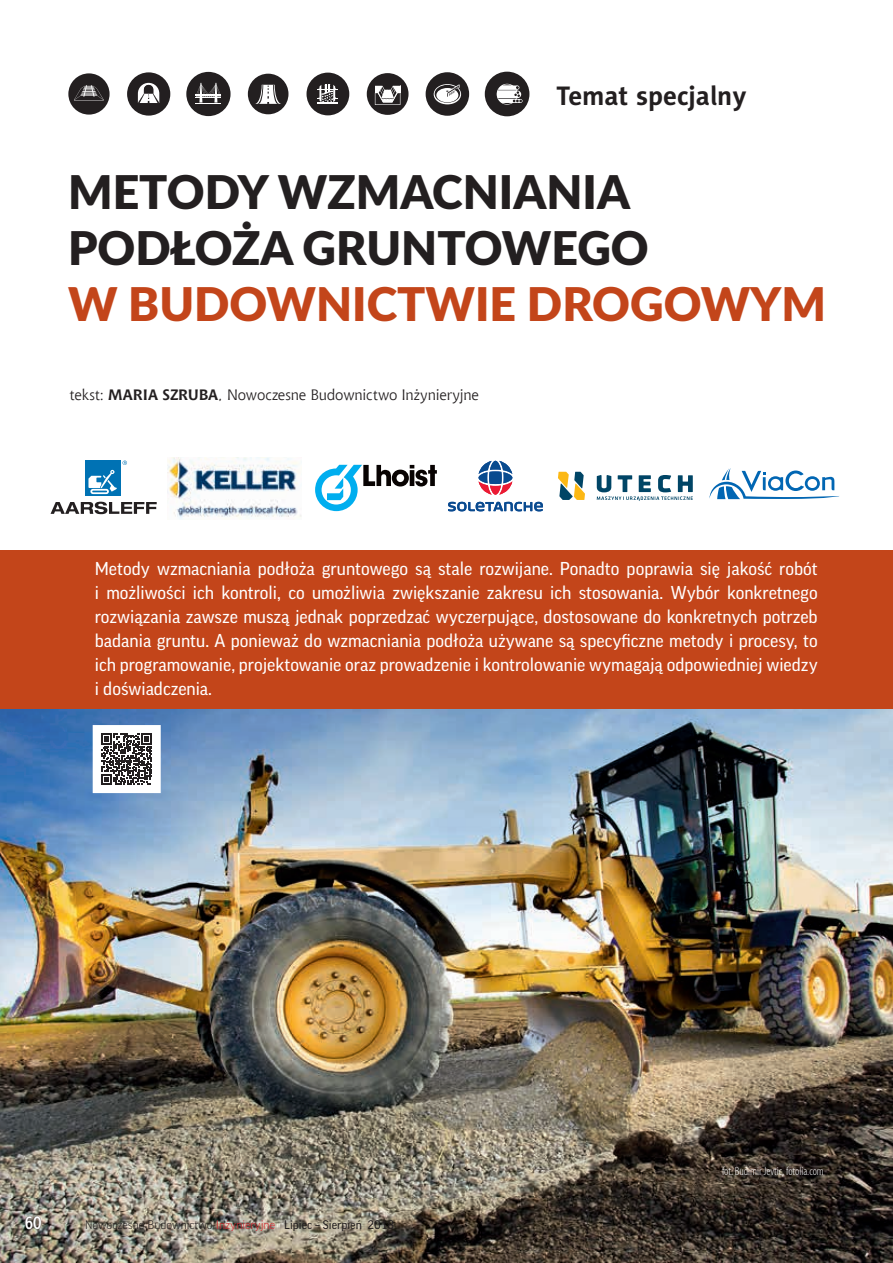
<style>
.page{position:relative;width:893px;height:1263px;background:#fff}
.page>*{position:absolute;margin:0;border:0;box-sizing:border-box;transform-origin:0 0}
.t1{font:900 46.5px/55.8px "Lato";color:#231f20}
.t2{font:900 46.5px "Lato";color:#c3451a}
.t3{font:700 27px "Naomi Sans EFN";color:#231f20}
.t4{font:18px/24px "Good Pro";color:#fff;text-align:justify}
.t5{font:700 18px "Aerton Cnd EFN";color:#fff}
.t6{font:15px "Chianti EU";letter-spacing:-.01em;color:#231f20}
.t7{font:300 12px "Good Pro";color:#231f20}
.t8{font:300 condensed 12px "Myriad Pro";color:#fff}
.s1{font-weight:700}
.s2{color:#d1232a}
.s3{font-weight:400}
</style>
<div class="page">
<img style="left:0;top:611px;width:893px;height:652px">
<div style="left:367px;top:73px;width:41px;height:42px;background:#231f20;border-radius:50%"></div>
<svg style="left:375px;top:85px;width:25px;height:20px"></svg>
<div style="left:426px;top:72px;width:43px;height:44px;background:#231f20;border-radius:50%"></div>
<svg style="left:434px;top:84px;width:27px;height:20px"></svg>
<svg style="left:435px;top:85px;width:25px;height:18px"></svg>
<div style="left:436px;top:88px;width:22px;height:14px;background:#fff;border-radius:50%"></div>
<svg style="left:446px;top:85px;width:14px;height:12px"></svg>
<div style="left:127px;top:72px;width:43px;height:44px;background:#231f20;border-radius:50%"></div>
<svg style="left:138px;top:83px;width:21px;height:20px"></svg>
<div style="left:248px;top:74px;width:40px;height:40px;background:#231f20;border-radius:50%"></div>
<svg style="left:255px;top:85px;width:26px;height:19px"></svg>
<div style="left:68px;top:73px;width:42px;height:42px;background:#231f20;border-radius:50%"></div>
<svg style="left:74px;top:85px;width:30px;height:15px"></svg>
<div style="left:307px;top:73px;width:42px;height:42px;background:#231f20;border-radius:50%"></div>
<hr style="left:317px;top:102px;width:21px;height:2px;background:#fff">
<svg style="left:317px;top:84px;width:21px;height:18px"></svg>
<div style="left:186px;top:72px;width:45px;height:44px;background:#231f20;border-radius:50%"></div>
<svg style="left:196px;top:83px;width:25px;height:21px"></svg>
<div style="left:485px;top:72px;width:44px;height:44px;background:#231f20;border-radius:50%"></div>
<svg style="left:497px;top:84px;width:26px;height:20px"></svg>
<div style="left:0;top:551px;width:892px;height:158px;background:#c3451a"></div>
<div style="left:86px;top:461px;width:35px;height:35px;background:#0072b4"></div>
<svg style="left:123px;top:460px;width:4px;height:5px"></svg>
<svg style="left:88px;top:470px;width:29px;height:24px"></svg>
<svg style="left:51px;top:502px;width:106px;height:12px"></svg>
<svg style="left:315px;top:465px;width:122px;height:46px"></svg>
<svg style="left:90px;top:722px;width:74px;height:74px"></svg>
<img style="left:168px;top:458px;width:133px;height:61px">
<svg style="left:478px;top:461px;width:34px;height:34px"></svg>
<svg style="left:448px;top:502px;width:95px;height:9px"></svg>
<svg style="left:597px;top:475px;width:96px;height:26px"></svg>
<svg style="left:558px;top:472px;width:27px;height:28px"></svg>
<svg style="left:709px;top:468px;width:131px;height:31px"></svg>
<h2 class="t3" style="left:556px;top:79px;width:192px">Temat specjalny</h2>
<h1 class="t1" style="left:68px;top:163px;width:582px">METODY WZMACNIANIA<br>PODŁOŻA GRUNTOWEGO</h1>
<h1 class="t2" style="left:68px;top:269px;width:759px">W BUDOWNICTWIE DROGOWYM</h1>
<p class="t6" style="left:70px;top:385px;width:411px">tekst: <span class="s1">MARIA SZRUBA</span>, Nowoczesne Budownictwo Inżynieryjne</p>
<p class="t4" style="left:95px;top:556px;width:724px">Metody wzmacniania podłoża gruntowego są stale rozwijane. Ponadto poprawia się jakość robót i możliwości ich kontroli, co umożliwia zwiększanie zakresu ich stosowania. Wybór konkretnego rozwiązania zawsze muszą jednak poprzedzać wyczerpujące, dostosowane do konkretnych potrzeb badania gruntu. A ponieważ do wzmacniania podłoża używane są specyficzne metody i procesy, to ich programowanie, projektowanie oraz prowadzenie i kontrolowanie wymagają odpowiedniej wiedzy i doświadczenia.</p>
<p class="t5" style="left:25px;top:1212px;width:18px">60</p>
<p class="t7" style="left:85px;top:1218px;width:310px">Nowoczesne Budownictwo <span class="s2">Inżynieryjne</span> <span class="s3">Lipiec – Sierpień 2018</span></p>
<p class="t8" style="left:722px;top:1164px;width:103px">fot. Budimir Jevtic, fotolia.com</p>
</div>
